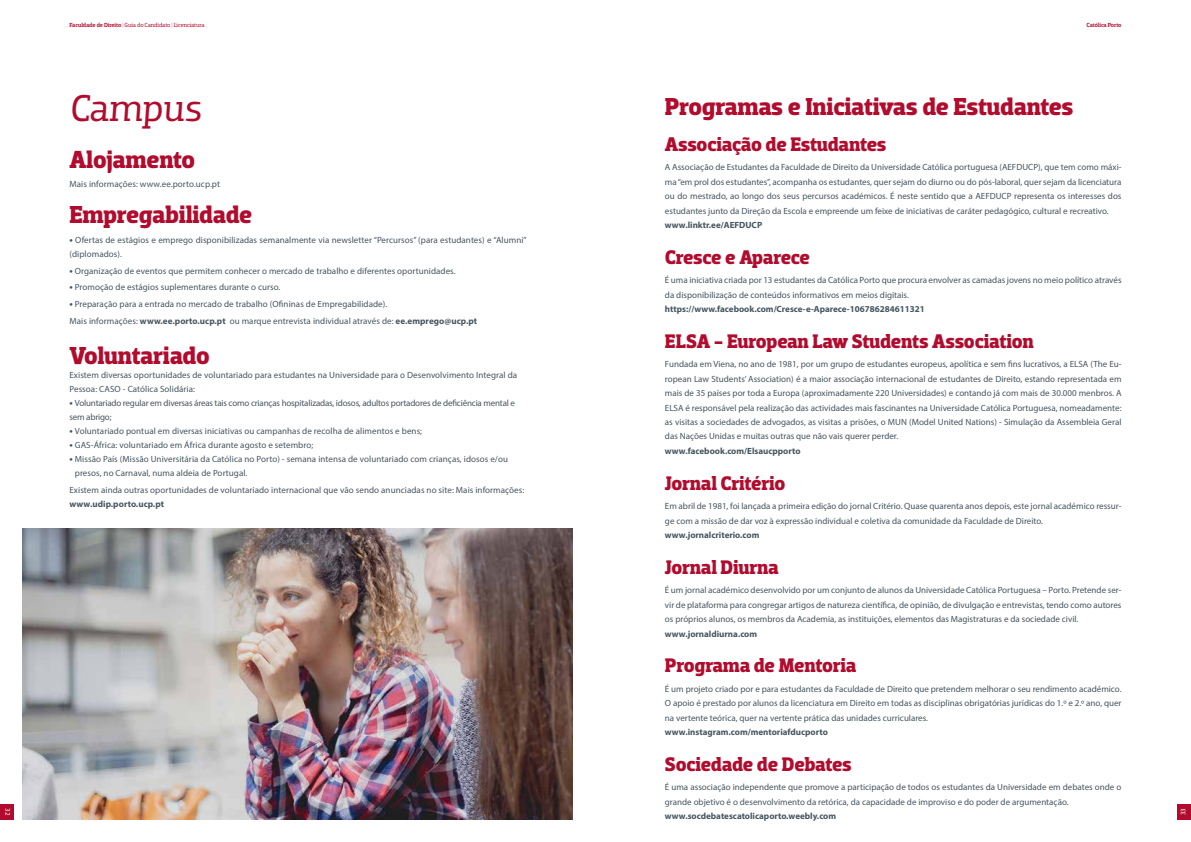
<style>
.page{position:relative;width:1191px;height:842px;background:#fff}
.page>*{position:absolute;margin:0;border:0;box-sizing:border-box;transform-origin:0 0}
.t1{font:italic 38px "Dobra Slab";letter-spacing:-.01em;color:#b10b2d}
.t2{font:700 25px "Dobra Slab";letter-spacing:-.01em;color:#b10b2d}
.t3{font:700 20px "Dobra Slab";letter-spacing:-.015em;color:#b10b2d}
.t4{font:9px/14.4px "Myriad Pro";color:#455560}
.t5{font:700 9px "Myriad Pro";color:#455560}
.t6{font:9px/14px "Myriad Pro";letter-spacing:-.02em;color:#455560}
.t7{font:7px "Myriad Pro";color:#fff}
.t8{font:6px "Dobra Slab";letter-spacing:-.01em;color:#b10b2d}
.t9{font:500 6px "Dobra Slab";letter-spacing:-.025em;color:#b10b2d}
.s1{font-weight:500}
.s2{font-weight:300}
.s3{font-weight:700;font-size:10px}
.s4{font-weight:700}
</style>
<div class="page">
<div style="left:0;top:804px;width:14px;height:15px;background:#b10b2d"></div>
<div style="left:1176px;top:804px;width:15px;height:15px;background:#b10b2d"></div>
<img style="left:23px;top:529px;width:550px;height:290px">
<p class="t8" style="left:69px;top:22px;width:137px"><span class="s1">Faculdade de Direito</span> <span class="s2">|</span> Guia do Candidato <span class="s2">|</span> Licenciatura</p>
<p class="t9" style="left:1086px;top:22px;width:36px">Católica Porto</p>
<h1 class="t1" style="left:69px;top:85px;width:134px">Campus</h1>
<h2 class="t2" style="left:69px;top:145px;width:127px">Alojamento</h2>
<p class="t4" style="left:69px;top:177px;width:152px">Mais informações: www.ee.porto.ucp.pt</p>
<h2 class="t2" style="left:69px;top:200px;width:184px">Empregabilidade</h2>
<p class="t4" style="left:69px;top:232px;width:459px;line-height:14px"><span class="s3">•</span> Ofertas de estágios e emprego disponibilizadas semanalmente via newsletter “Percursos” (para estudantes) e “Alumni” (diplomados).</p>
<p class="t4" style="left:69px;top:263px;width:388px"><span class="s3">•</span> Organização de eventos que permitem conhecer o mercado de trabalho e diferentes oportunidades.</p>
<p class="t4" style="left:69px;top:280px;width:212px"><span class="s3">•</span> Promoção de estágios suplementares durante o curso.</p>
<p class="t4" style="left:69px;top:296px;width:409px;line-height:16.8px"><span class="s3">•</span> Preparação para a entrada no mercado de trabalho (Ofininas de Empregabilidade).<br>Mais informações: <span class="s4">www.ee.porto.ucp.pt</span> ou marque entrevista individual através de: <span class="s4">ee.emprego@ucp.pt</span></p>
<h2 class="t2" style="left:69px;top:341px;width:142px">Voluntariado</h2>
<p class="t4" style="left:69px;top:367px;width:449px;line-height:14px">Existem diversas oportunidades de voluntariado para estudantes na Universidade para o Desenvolvimento Integral da<br>Pessoa: CASO - Católica Solidária:</p>
<p class="t6" style="left:69px;top:395px;width:447px"><span class="s3">•</span> Voluntariado regular em diversas áreas tais como crianças hospitalizadas, idosos, adultos portadores de deficiência mental e sem abrigo;</p>
<p class="t4" style="left:69px;top:423px;width:354px"><span class="s3">•</span> Voluntariado pontual em diversas iniciativas ou campanhas de recolha de alimentos e bens;</p>
<p class="t4" style="left:69px;top:437px;width:245px"><span class="s3">•</span> GAS-África: voluntariado em África durante agosto e setembro;</p>
<p class="t4" style="left:75px;top:451px;width:435px;line-height:14px;text-indent:-5px"><span class="s3">•</span> Missão País (Missão Universitária da Católica no Porto) - semana intensa de voluntariado com crianças, idosos e/ou presos, no Carnaval, numa aldeia de Portugal.</p>
<p class="t4" style="left:69px;top:482px;width:456px">Existem ainda outras oportunidades de voluntariado internacional que vão sendo anunciadas no site: Mais informações:</p>
<p class="t5" style="left:69px;top:498px;width:96px">www.udip.porto.ucp.pt</p>
<h2 class="t2" style="left:665px;top:92px;width:410px">Programas e Iniciativas de Estudantes</h2>
<h3 class="t3" style="left:665px;top:132px;width:223px">Associação de Estudantes</h3>
<p class="t4" style="left:665px;top:160px;width:458px;text-align:justify">A Associação de Estudantes da Faculdade de Direito da Universidade Católica portuguesa (AEFDUCP), que tem como máxi&shy;ma “em prol dos estudantes”, acompanha os estudantes, quer sejam do diurno ou do pós-laboral, quer sejam da licenciatura ou do mestrado, ao longo dos seus percursos académicos. É neste sentido que a AEFDUCP representa os interesses dos estudantes junto da Direção da Escola e empreende um feixe de iniciativas de caráter pedagógico, cultural e recreativo.</p>
<p class="t5" style="left:665px;top:219px;width:99px">www.linktr.ee/AEFDUCP</p>
<h3 class="t3" style="left:665px;top:245px;width:146px">Cresce e Aparece</h3>
<p class="t4" style="left:665px;top:273px;width:458px">É uma iniciativa criada por 13 estudantes da Católica Porto que procura envolver as camadas jovens no meio político através da disponibilização de conteúdos informativos em meios digitais.</p>
<p class="t5" style="left:665px;top:303px;width:261px">https://www.facebook.com/Cresce-e-Aparece-106786284611321</p>
<h3 class="t3" style="left:665px;top:329px;width:370px">ELSA - European Law Students Association</h3>
<p class="t4" style="left:665px;top:357px;width:458px;text-align:justify">Fundada em Viena, no ano de 1981, por um grupo de estudantes europeus, apolítica e sem fins lucrativos, a ELSA (The Eu&shy;ropean Law Students’ Association) é a maior associação internacional de estudantes de Direito, estando representada em mais de 35 países por toda a Europa (aproximadamente 220 Universidades) e contando já com mais de 30.000 menbros. A ELSA é responsável pela realização das actividades mais fascinantes na Universidade Católica Portuguesa, nomeadamente: as visitas a sociedades de advogados, as visitas a prisões, o MUN (Model United Nations) - Simulação da Assembleia Geral das Nações Unidas e muitas outras que não vais querer perder.</p>
<p class="t5" style="left:665px;top:445px;width:137px">www.facebook.com/Elsaucpporto</p>
<h3 class="t3" style="left:665px;top:471px;width:122px">Jornal Critério</h3>
<p class="t4" style="left:665px;top:499px;width:458px">Em abril de 1981, foi lançada a primeira edição do jornal Critério. Quase quarenta anos depois, este jornal académico ressur&shy;ge com a missão de dar voz à expressão individual e coletiva da comunidade da Faculdade de Direito.</p>
<p class="t5" style="left:665px;top:529px;width:96px">www.jornalcriterio.com</p>
<h3 class="t3" style="left:665px;top:555px;width:115px">Jornal Diurna</h3>
<p class="t4" style="left:665px;top:583px;width:458px;text-align:justify">É um jornal académico desenvolvido por um conjunto de alunos da Universidade Católica Portuguesa – Porto. Pretende ser&shy;vir de plataforma para congregar artigos de natureza científica, de opinião, de divulgação e entrevistas, tendo como autores os próprios alunos, os membros da Academia, as instituições, elementos das Magistraturas e da sociedade civil.</p>
<p class="t5" style="left:665px;top:628px;width:94px">www.jornaldiurna.com</p>
<h3 class="t3" style="left:665px;top:654px;width:193px">Programa de Mentoria</h3>
<p class="t4" style="left:665px;top:681px;width:458px;text-align:justify">É um projeto criado por e para estudantes da Faculdade de Direito que pretendem melhorar o seu rendimento académico.<br>O apoio é prestado por alunos da licenciatura em Direito em todas as disciplinas obrigatórias jurídicas do 1.º e 2.º ano, quer na vertente teórica, quer na vertente prática das unidades curriculares.</p>
<p class="t5" style="left:665px;top:726px;width:164px">www.instagram.com/mentoriafducporto</p>
<h3 class="t3" style="left:665px;top:752px;width:188px">Sociedade de Debates</h3>
<p class="t4" style="left:665px;top:780px;width:458px">É uma associação independente que promove a participação de todos os estudantes da Universidade em debates onde o grande objetivo é o desenvolvimento da retórica, da capacidade de improviso e do poder de argumentação.</p>
<p class="t5" style="left:665px;top:810px;width:173px">www.socdebatescatolicaporto.weebly.com</p>
<p class="t7" style="left:12px;top:808px;width:9px;rotate:90deg">32</p>
<p class="t7" style="left:1179px;top:815px;width:9px;rotate:-90deg">33</p>
</div>
